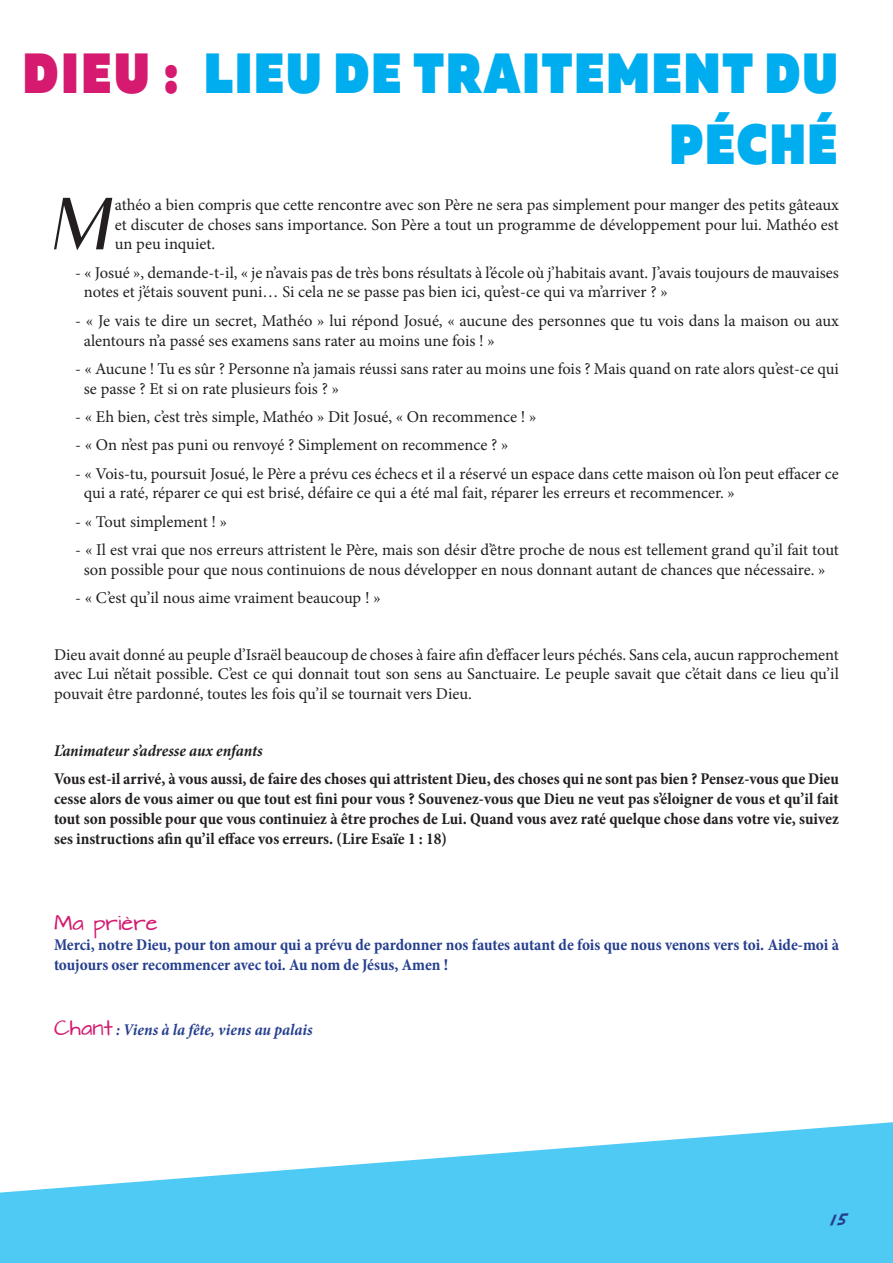
<style>
.page{position:relative;width:893px;height:1263px;background:#fff}
.page>*{position:absolute;margin:0;border:0;box-sizing:border-box;transform-origin:0 0}
.t1{font:71.55px "Penultimate Light Ital";color:#231f20}
.t2{font:800 56.25px/70.5px "Muller";letter-spacing:.05em;color:#00aeef;text-align:right;scale:.84 1}
.t3{font:18px "Architects Daughter";color:#d51a70}
.t4{font:18px "Adventure Normal";color:#253f8e}
.t5{font:16.5px/19.8px "Minion Pro";letter-spacing:-.005em;color:#231f20}
.t6{font:700 condensed 16.5px/19.8px "Minion Pro";color:#231f20;text-align:justify}
.t7{font:700 condensed 16.5px/19.8px "Minion Pro";letter-spacing:-.005em;color:#253f8e}
.t8{font:italic 700 condensed 16.5px "Minion Pro";letter-spacing:.005em;color:#253f8e}
.t9{font:italic 700 condensed 16.5px "Minion Pro";letter-spacing:-.005em;color:#231f20}
.s1{color:#d51a70}
.s2{font-family:"Architects Daughter";font-weight:400;font-style:normal;font-stretch:normal;font-size:18px;color:#d51a70}
</style>
<div class="page">
<svg style="left:0;top:1122px;width:893px;height:141px;fill:#4ecaf4"></svg>
<h2 class="t2" style="left:23px;top:40px;width:971px"><span class="s1">DIEU :</span> LIEU DE TRAITEMENT DU<br>PÉCHÉ</h2>
<h1 class="t1" style="left:49px;top:182px;width:61px">M</h1>
<p class="t5" style="left:115px;top:195px;width:726px;text-align:justify">athéo a bien compris que cette rencontre avec son Père ne sera pas simplement pour manger des petits gâteaux et discuter de choses sans importance. Son Père a tout un programme de développement pour lui. Mathéo est un peu inquiet.</p>
<p class="t5" style="left:84px;top:263px;width:757px;text-indent:-8px">- « Josué », demande-t-il, « je n’avais pas de très bons résultats à l’école où j’habitais avant. J’avais toujours de mauvaises notes et j’étais souvent puni… Si cela ne se passe pas bien ici, qu’est-ce qui va m’arriver ? »</p>
<p class="t5" style="left:84px;top:311px;width:757px;text-indent:-8px">- « Je vais te dire un secret, Mathéo » lui répond Josué, « aucune des personnes que tu vois dans la maison ou aux alentours n’a passé ses examens sans rater au moins une fois ! »</p>
<p class="t5" style="left:84px;top:359px;width:757px;text-indent:-8px">- « Aucune ! Tu es sûr ? Personne n’a jamais réussi sans rater au moins une fois ? Mais quand on rate alors qu’est-ce qui se passe ? Et si on rate plusieurs fois ? »</p>
<p class="t5" style="left:75px;top:407px;width:463px">- « Eh bien, c’est très simple, Mathéo » Dit Josué, « On recommence ! »</p>
<p class="t5" style="left:75px;top:435px;width:435px">- « On n’est pas puni ou renvoyé ? Simplement on recommence ? »</p>
<p class="t5" style="left:84px;top:463px;width:757px;text-indent:-8px">- « Vois-tu, poursuit Josué, le Père a prévu ces échecs et il a réservé un espace dans cette maison où l’on peut effacer ce qui a raté, réparer ce qui est brisé, défaire ce qui a été mal fait, réparer les erreurs et recommencer. »</p>
<p class="t5" style="left:75px;top:512px;width:153px">- « Tout simplement ! »</p>
<p class="t5" style="left:75px;top:540px;width:765px;text-align:center">- « Il est vrai que nos erreurs attristent le Père, mais son désir d’être proche de nous est tellement grand qu’il fait tout son possible pour que nous continuions de nous développer en nous donnant autant de chances que nécessaire. »</p>
<p class="t5" style="left:75px;top:588px;width:307px">- « C’est qu’il nous aime vraiment beaucoup ! »</p>
<p class="t5" style="left:54px;top:644px;width:786px;text-align:justify">Dieu avait donné au peuple d’Israël beaucoup de choses à faire afin d’effacer leurs péchés. Sans cela, aucun rapprochement avec Lui n’était possible. C’est ce qui donnait tout son sens au Sanctuaire. Le peuple savait que c’était dans ce lieu qu’il pouvait être pardonné, toutes les fois qu’il se tournait vers Dieu.</p>
<p class="t9" style="left:54px;top:739px;width:210px">L’animateur s’adresse aux enfants</p>
<p class="t6" style="left:54px;top:769px;width:786px">Vous est-il arrivé, à vous aussi, de faire des choses qui attristent Dieu, des choses qui ne sont pas bien ? Pensez-vous que Dieu cesse alors de vous aimer ou que tout est fini pour vous ? Souvenez-vous que Dieu ne veut pas s’éloigner de vous et qu’il fait tout son possible pour que vous continuiez à être proches de Lui. Quand vous avez raté quelque chose dans votre vie, suivez ses instructions afin qu’il efface vos erreurs. (Lire Esaïe 1 : 18)</p>
<p class="t3" style="left:54px;top:914px;width:106px">Ma prière</p>
<p class="t7" style="left:54px;top:935px;width:786px">Merci, notre Dieu, pour ton amour qui a prévu de pardonner nos fautes autant de fois que nous venons vers toi. Aide-moi à toujours oser recommencer avec toi. Au nom de Jésus, Amen !</p>
<p class="t8" style="left:54px;top:1018px;width:260px"><span class="s2">Chant</span> : Viens à la fête, viens au palais</p>
<p class="t4" style="left:829px;top:1211px;width:20px">15</p>
</div>
